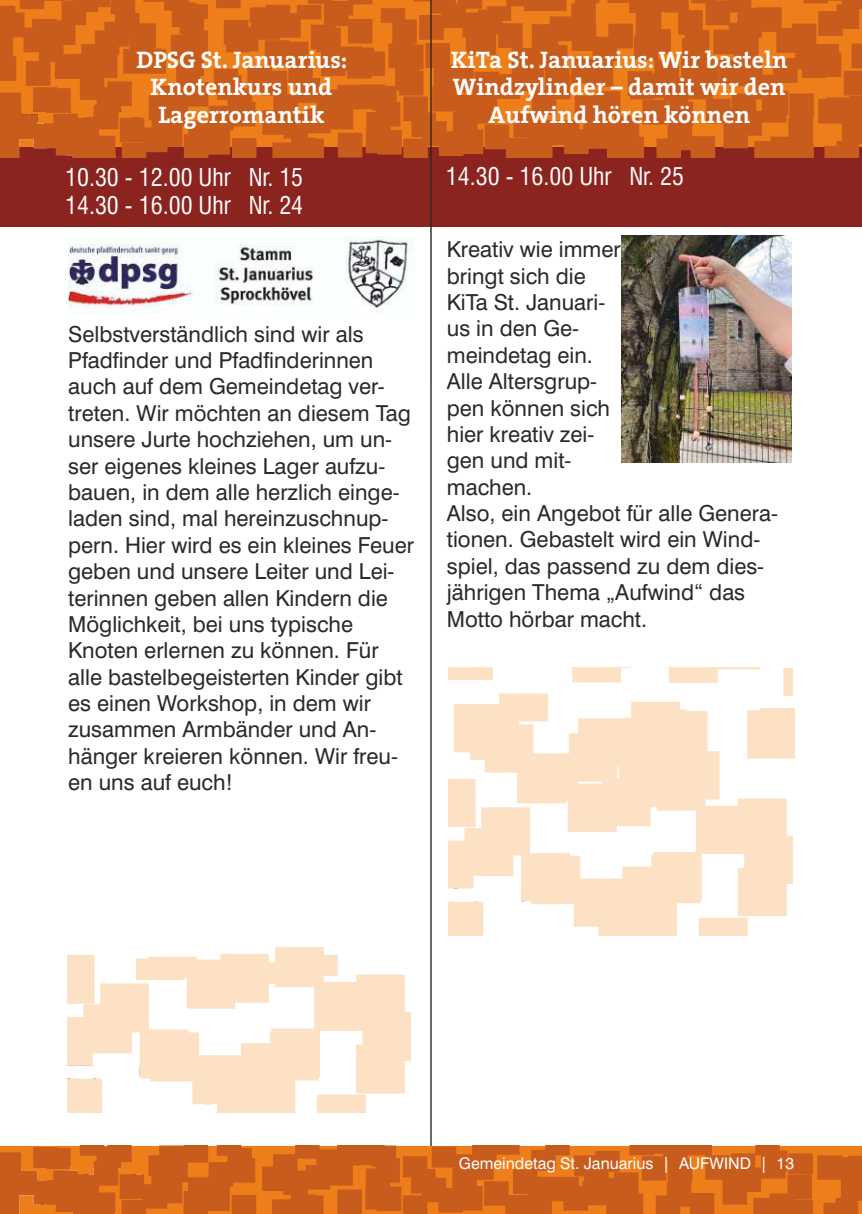
<style>
.page{position:relative;width:862px;height:1214px;background:#fff}
.page>*{position:absolute;margin:0;border:0;box-sizing:border-box;transform-origin:0 0}
.t1{font:700 24px/27.2px "The Serif";color:#fefefe;text-align:center}
.t2{font:condensed 24px/28.8px "Swiss 721 BT";color:#fefefe}
.t3{font:22px/26.4px "Swiss 721 BT";color:#2a2a29}
.t4{font:16px "Swiss 721 BT";color:#fefefe}
</style>
<div class="page">
<div style="left:0;top:147px;width:862px;height:79px;background:#8b231f"></div>
<img style="left:0;top:0;width:862px;height:158px">
<hr style="left:430px;top:0;width:2px;height:1145px;background:#2a2a29">
<img style="left:68px;top:236px;width:342px;height:78px">
<img style="left:621px;top:236px;width:170px;height:226px">
<img style="left:0;top:1145px;width:861px;height:68px">
<img style="left:67px;top:947px;width:344px;height:165px">
<img style="left:449px;top:667px;width:345px;height:268px">
<p class="t1" style="left:136px;top:48px;width:213px">DPSG St. Januarius:<br>Knotenkurs und<br>Lagerromantik</p>
<p class="t2" style="left:65px;top:165px;width:240px">10.30 - 12.00 Uhr Nr. 15<br>14.30 - 16.00 Uhr Nr. 24</p>
<p class="t3" style="left:68px;top:323px;width:347px">Selbstverständlich sind wir als<br>Pfadfinder und Pfadfinderinnen auch auf dem Gemeindetag ver&shy;treten. Wir möchten an diesem Tag unsere Jurte hochziehen, um un&shy;ser eigenes kleines Lager aufzu&shy;bauen, in dem alle herzlich einge&shy;laden sind, mal hereinzuschnup&shy;pern. Hier wird es ein kleines Feuer geben und unsere Leiter und Lei&shy;terinnen geben allen Kindern die<br>Möglichkeit, bei uns typische<br>Knoten erlernen zu können. Für alle bastelbegeisterten Kinder gibt es einen Workshop, in dem wir zusammen Armbänder und An&shy;hänger kreieren können. Wir freu&shy;en uns auf euch!</p>
<p class="t1" style="left:451px;top:48px;width:338px">KiTa St. Januarius: Wir basteln<br>Windzylinder – damit wir den<br>Aufwind hören können</p>
<p class="t2" style="left:446px;top:164px;width:240px">14.30 - 16.00 Uhr Nr. 25</p>
<p class="t3" style="left:447px;top:238px;width:333px">Kreativ wie immer<br>bringt sich die<br>KiTa St. Januari-<br>us in den Ge-<br>meindetag ein.<br>Alle Altersgrup-<br>pen können sich<br>hier kreativ zei-<br>gen und mit-<br>machen.<br>Also, ein Angebot für alle Genera&shy;tionen. Gebastelt wird ein Wind&shy;spiel, das passend zu dem dies&shy;jährigen Thema „Aufwind“ das<br>Motto hörbar macht.</p>
<p class="t4" style="left:459px;top:1156px;width:337px">Gemeindetag St. Januarius | AUFWIND | 13</p>
</div>
